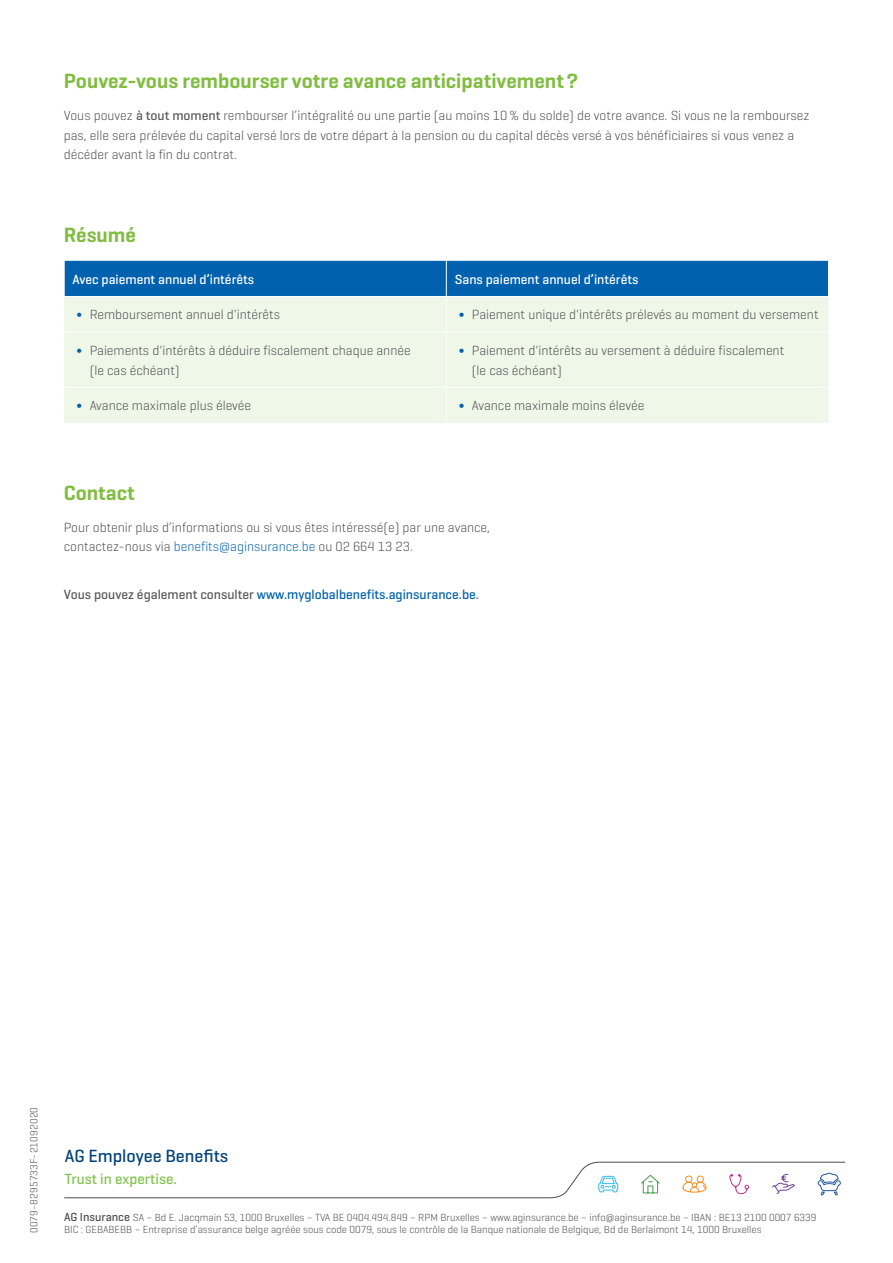
<style>
.page{position:relative;width:893px;height:1263px;background:#fff}
.page>*{position:absolute;margin:0;border:0;box-sizing:border-box;transform-origin:0 0}
.t1{font:600 21px "Geogrotesque";color:#81bd41}
.t2{font:500 18px "Geogrotesque";color:#00427a}
.t3{font:500 15px "Geogrotesque";color:#7fc349}
.t4{font:300 13.5px/19.5px "Geogrotesque";color:#4d4d4f}
.t5{font:500 13.5px "Geogrotesque";color:#0061af}
.t6{font:500 13.5px "Geogrotesque";color:#fff}
.t7{font:13.5px "Geogrotesque";color:#4d4d4f}
.t8{font:300 10.5px/12px "Geogrotesque";color:#4d4d4f}
.t9{font:300 10.5px "Geogrotesque";letter-spacing:.02em;color:#4d4d4f}
.s1{font-weight:500;color:#58595b}
.s2{color:#0061af}
.s3{color:#58595b}
.s4{font-weight:500;font-size:12px}
</style>
<div class="page">
<svg style="left:64px;top:1162px;width:781px;height:36px"></svg>
<div style="left:65px;top:261px;width:763px;height:35px;background:#0061af"></div>
<div style="left:64px;top:297px;width:764px;height:126px;background:#eff7e9"></div>
<hr style="left:446px;top:261px;width:1px;height:35px;background:#fff">
<hr style="left:446px;top:297px;width:1px;height:35px;background:#fff">
<hr style="left:446px;top:332px;width:1px;height:55px;background:#fff">
<hr style="left:446px;top:388px;width:1px;height:35px;background:#fff">
<hr style="left:64px;top:332px;width:382px;height:1px;background:#fff">
<hr style="left:446px;top:332px;width:382px;height:1px;background:#fff">
<hr style="left:64px;top:387px;width:382px;height:1px;background:#fff">
<hr style="left:446px;top:387px;width:382px;height:1px;background:#fff">
<h1 class="t1" style="left:64px;top:68px;width:516px">Pouvez-vous rembourser votre avance anticipativement?</h1>
<p class="t4" style="left:64px;top:106px;width:747px">Vous pouvez <span class="s1">à tout moment</span> rembourser l’intégralité ou une partie (au moins 10% du solde) de votre avance. Si vous ne la remboursez pas, elle sera prélevée du capital versé lors de votre départ à la pension ou du capital décès versé à vos bénéficiaires si vous venez a décéder avant la fin du contrat.</p>
<h1 class="t1" style="left:64px;top:222px;width:74px">Résumé</h1>
<p class="t6" style="left:73px;top:271px;width:183px">Avec paiement annuel d’intérêts</p>
<p class="t6" style="left:455px;top:271px;width:185px">Sans paiement annuel d’intérêts</p>
<p class="t4" style="left:77px;top:305px;width:205px"><span class="s2">∫</span> Remboursement annuel d'intérêts</p>
<p class="t4" style="left:459px;top:305px;width:361px"><span class="s2">∫</span> Paiement unique d'intérêts prélevés au moment du versement</p>
<p class="t4" style="left:90px;top:340px;width:322px;text-indent:-13px"><span class="s2">∫</span> Paiements d'intérêts à déduire fiscalement chaque année (le cas échéant)</p>
<p class="t4" style="left:472px;top:340px;width:314px;text-indent:-13px"><span class="s2">∫</span> Paiement d'intérêts au versement à déduire fiscalement (le cas échéant)</p>
<p class="t4" style="left:77px;top:395px;width:176px"><span class="s2">∫</span> Avance maximale plus élevée</p>
<p class="t4" style="left:459px;top:395px;width:187px"><span class="s2">∫</span> Avance maximale moins élevée</p>
<h1 class="t1" style="left:64px;top:479px;width:72px">Contact</h1>
<p class="t4" style="left:64px;top:517px;width:428px">Pour obtenir plus d’informations ou si vous êtes intéressé(e) par une avance, contactez-nous via <span class="s2">benefits@aginsurance.be</span> ou 02 664 13 23.</p>
<p class="t5" style="left:64px;top:586px;width:417px"><span class="s3">Vous pouvez également consulter</span> www.myglobalbenefits.aginsurance.be<span class="s3">.</span></p>
<p class="t9" style="left:28px;top:1233px;width:128px;rotate:-90deg">0079-8295733F-21092020</p>
<h2 class="t2" style="left:65px;top:1144px;width:165px">AG Employee Benefits</h2>
<p class="t3" style="left:65px;top:1169px;width:114px">Trust in expertise.</p>
<p class="t8" style="left:64px;top:1211px;width:754px"><span class="s4">AG Insurance</span> SA – Bd E. Jacqmain 53, 1000 Bruxelles – TVA BE 0404.494.849 – RPM Bruxelles – www.aginsurance.be – info@aginsurance.be – IBAN : BE13 2100 0007 6339<br>BIC : GEBABEBB – Entreprise d’assurance belge agréée sous code 0079, sous le contrôle de la Banque nationale de Belgique, Bd de Berlaimont 14, 1000 Bruxelles</p>
<p class="t7" style="left:64px;top:1212px;width:75px">AG Insurance</p>
</div>
